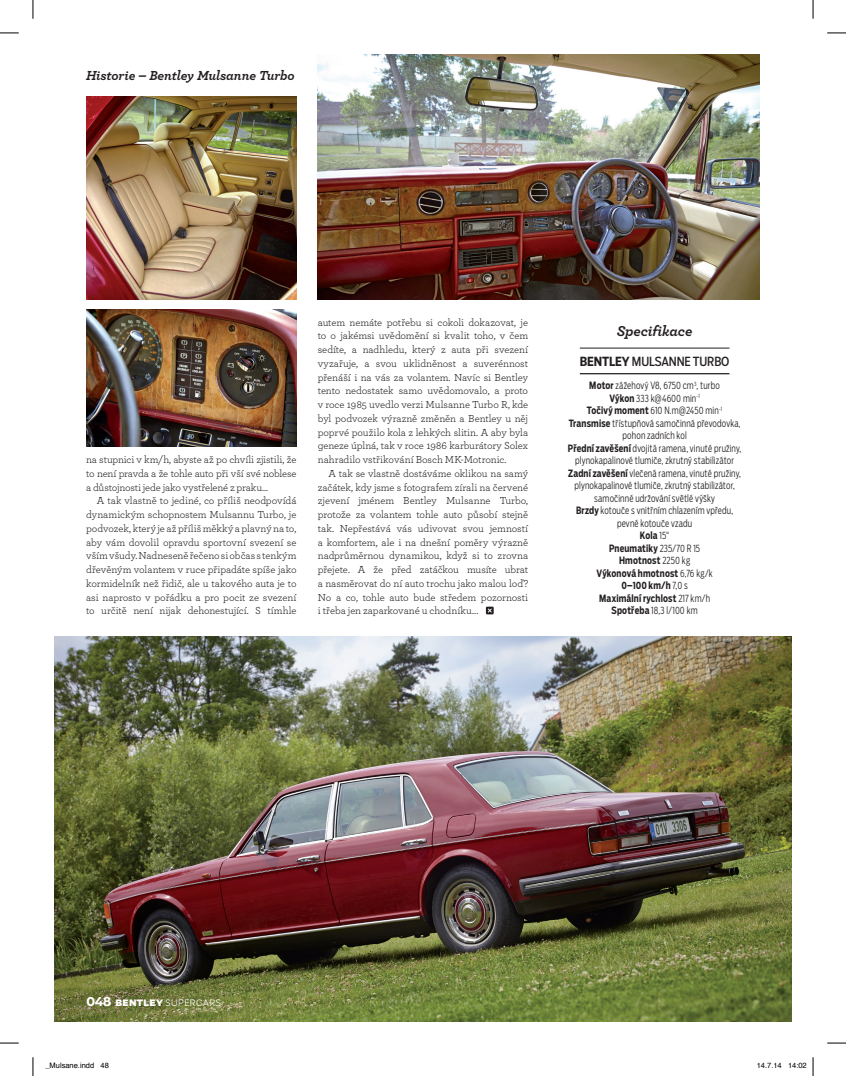
<style>
.page{position:relative;width:846px;height:1076px;background:#fff}
.page>*{position:absolute;margin:0;border:0;box-sizing:border-box;transform-origin:0 0}
.t1{font:italic 700 15px "Archer";letter-spacing:-.01em;color:#231f20}
.t2{font:italic 700 13.75px "Archer";letter-spacing:-.01em;color:#231f20}
.t3{font:12.5px "Salvo Sans Cond";letter-spacing:-.01em;color:#231f20}
.t4{font:10.62px/13.8px "Archer";letter-spacing:-.005em;color:#231f20;text-align:justify}
.t5{font:300 10px/12.5px "Salvo Sans Cond";letter-spacing:.015em;color:#231f20;text-align:center;scale:.89 1}
.t6{font:300 8.75px "Salvo Sans";letter-spacing:.03em;color:#fff}
.t7{font:7.5px "Helvetica";color:#000}
.s1{font-weight:700}
.s2{font-weight:700;font-size:12.5px}
.s3{font-weight:900}
</style>
<div class="page">
<svg style="left:486px;top:606px;width:7px;height:8px"></svg>
<img style="left:54px;top:636px;width:737px;height:386px">
<hr style="left:579px;top:348px;width:150px;height:1px;background:#231f20">
<hr style="left:579px;top:373px;width:150px;height:1px;background:#231f20">
<img style="left:318px;top:54px;width:441px;height:246px">
<img style="left:86px;top:309px;width:210px;height:137px">
<img style="left:86px;top:97px;width:210px;height:203px">
<svg style="left:0;top:32px;width:19px;height:2px"></svg>
<svg style="left:827px;top:32px;width:18px;height:2px"></svg>
<svg style="left:0;top:1042px;width:19px;height:2px"></svg>
<svg style="left:827px;top:1042px;width:18px;height:2px"></svg>
<svg style="left:32px;top:0;width:2px;height:19px"></svg>
<svg style="left:32px;top:1057px;width:2px;height:19px"></svg>
<svg style="left:812px;top:0;width:1px;height:19px"></svg>
<svg style="left:812px;top:1057px;width:1px;height:19px"></svg>
<p class="t2" style="left:86px;top:65px;width:210px">Historie – Bentley Mulsanne Turbo</p>
<p class="t4" style="left:86px;top:452px;width:212px">na stupnici v km/h, abyste až po chvíli zjistili, že to není pravda a že tohle auto při vší své noblese a důstojnosti jede jako vystřelené z praku...</p>
<p class="t4" style="left:86px;top:493px;width:212px;text-indent:11px">A tak vlastně to jediné, co příliš neodpovídá dynamickým schopnostem Mulsannu Turbo, je podvozek, který je až příliš měkký a plavný na to, aby vám dovolil opravdu sportovní svezení se vším všudy. Nadneseně řečeno si občas s tenkým dřevěným volantem v ruce připadáte spíše jako kormidelník než řidič, ale u takového auta je to asi naprosto v pořádku a pro pocit ze svezení to určitě není nijak dehonestující. S tímhle</p>
<p class="t4" style="left:318px;top:315px;width:212px">autem nemáte potřebu si cokoli dokazovat, je to o jakémsi uvědomění si kvalit toho, v čem sedíte, a nadhledu, který z auta při svezení vyzařuje, a svou uklidněnost a suverénnost přenáší i na vás za volantem. Navíc si Bentley tento nedostatek samo uvědomovalo, a proto v roce 1985 uvedlo verzi Mulsanne Turbo R, kde byl podvozek výrazně změněn a Bentley u něj poprvé použilo kola z lehkých slitin. A aby byla geneze úplná, tak v roce 1986 karburátory Solex nahradilo vstřikování Bosch MK-Motronic.</p>
<p class="t4" style="left:318px;top:466px;width:212px;text-indent:11px">A tak se vlastně dostáváme oklikou na samý začátek, kdy jsme s fotografem zírali na červené zjevení jménem Bentley Mulsanne Turbo, protože za volantem tohle auto působí stejně tak. Nepřestává vás udivovat svou jemností a komfortem, ale i na dnešní poměry výrazně nadprůměrnou dynamikou, když si to zrovna přejete. A že před zatáčkou musíte ubrat a nasměrovat do ní auto trochu jako malou loď?<br>No a co, tohle auto bude středem pozornosti i třeba jen zaparkované u chodníku...</p>
<h1 class="t1" style="left:616px;top:319px;width:77px">Specifikace</h1>
<p class="t3" style="left:579px;top:353px;width:151px"><span class="s1">BENTLEY</span> MULSANNE TURBO</p>
<p class="t5" style="left:568px;top:379px;width:196px"><span class="s1">Motor</span> zážehový V8, 6750 cm<sup>3</sup>, turbo<br><span class="s1">Výkon</span> 333 k@4600 min<sup>-1<br></sup><span class="s1">Točivý moment</span> 610 N.m@2450 min<sup>-1<br></sup><span class="s1">Transmise</span> třístupňová samočinná převodovka, pohon zadních kol<br><span class="s1">Přední zavěšení</span> dvojitá ramena, vinuté pružiny, plynokapalinové tlumiče, zkrutný stabilizátor<br><span class="s1">Zadní zavěšení</span> vlečená ramena, vinuté pružiny, plynokapalinové tlumiče, zkrutný stabilizátor, samočinné udržování světlé výšky<br><span class="s1">Brzdy</span> kotouče s vnitřním chlazením vpředu, pevné kotouče vzadu<br><span class="s1">Kola</span> 15“<br><span class="s1">Pneumatiky</span> 235/70 R 15<br><span class="s1">Hmotnost</span> 2250 kg<br><span class="s1">Výkonová hmotnost</span> 6,76 kg/k<br><span class="s1">0–100 km/h</span> 7,0 s<br><span class="s1">Maximální rychlost</span> 217 km/h<br><span class="s1">Spotřeba</span> 18,3 l/100 km</p>
<p class="t6" style="left:86px;top:997px;width:137px"><span class="s2">048</span> <span class="s3">BENTLEY</span> SUPERCARS</p>
<p class="t7" style="left:45px;top:1060px;width:65px">_Mulsane.indd 48</p>
<p class="t7" style="left:756px;top:1060px;width:52px">14.7.14 14:02</p>
</div>
